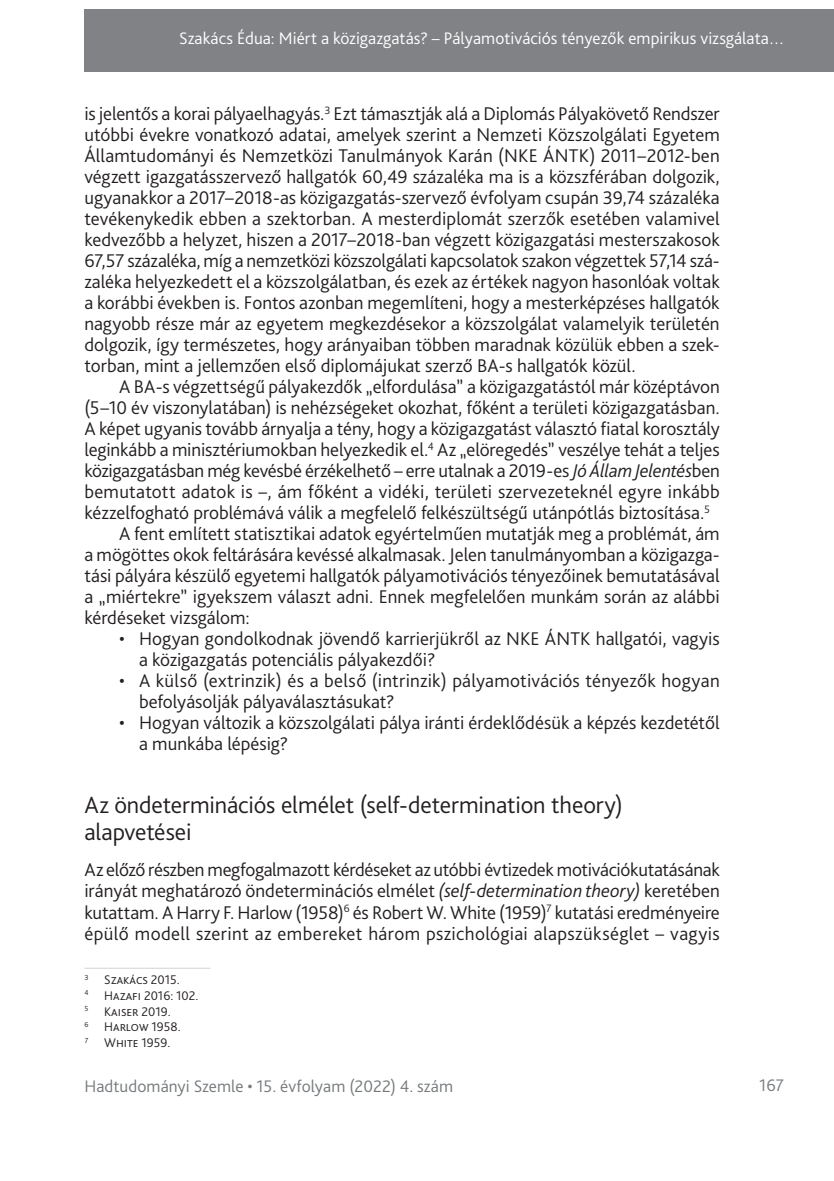
<style>
.page{position:relative;width:834px;height:1181px;background:#fff}
.page>*{position:absolute;margin:0;border:0;box-sizing:border-box;transform-origin:0 0}
._1_1_1__Head{font:300 24.5px/26.2px "Bliss Pro";color:#231f20}
._2__Body_1st_paragra{font:300 19.25px/21px "Bliss Pro";letter-spacing:.01em;color:#231f20}
._1__Body{font:300 19.25px/21px "Bliss Pro";letter-spacing:.01em;color:#231f20;text-align:justify}
.t1{font:300 17.5px "Bliss Pro";letter-spacing:.005em;color:#fff}
.t2{font:300 17.5px "Bliss Pro";letter-spacing:.005em;color:#767a7c}
.Lábjegyzet{font:300 13.12px "Bliss Pro";color:#231f20}
.s1{font-style:italic}
</style>
<div class="page">
<div style="left:84px;top:9px;width:749px;height:63px;background:#808285"></div>
<hr style="left:84px;top:968px;width:126px;height:1px;background:#d1d2d4">
<p class="t1" style="left:179px;top:27px;width:606px">Szakács Édua: Miért a közigazgatás? – Pályamotivációs tényezők empirikus vizsgálata…</p>
<p class="_2__Body_1st_paragra" style="left:84px;top:103px;width:637px;text-align:justify">is jelentős a korai pályaelhagyás.<sup>3</sup> Ezt támasztják alá a Diplomás Pályakövető Rendszer utóbbi évekre vonatkozó adatai, amelyek szerint a Nemzeti Közszolgálati Egyetem Államtudományi és Nemzetközi Tanulmányok Karán (NKE ÁNTK) 2011–2012-ben végzett igazgatásszervező hallgatók 60,49 százaléka ma is a közszférában dolgozik, ugyanakkor a -2017–2018-as közigazgatás-szervező évfolyam csupán 39,74 százaléka tevékenykedik ebben a szektorban. A mesterdiplomát szerzők esetében valamivel kedvezőbb a helyzet, hiszen a -2017–2018-ban végzett közigazgatási mesterszakosok 67,57 százaléka, míg a nemzetközi közszolgálati kapcsolatok szakon végzettek 57,14 szá&shy;zaléka helyezkedett el a közszolgálatban, és ezek az értékek nagyon hasonlóak voltak a korábbi években is. Fontos azonban megemlíteni, hogy a mesterképzéses hallgatók nagyobb része már az egyetem megkezdésekor a közszolgálat valamelyik területén dolgozik, így természetes, hogy arányaiban többen maradnak közülük ebben a szek&shy;torban, mint a jellemzően első diplomájukat szerző BA-s hallgatók közül.</p>
<p class="_1__Body" style="left:84px;top:376px;width:637px;text-indent:35px">A BA-s végzettségű pályakezdők „elfordulása” a közigazgatástól már középtávon (5–10 év viszonylatában) is nehézségeket okozhat, főként a területi közigazgatásban.<br>A képet ugyanis tovább árnyalja a tény, hogy a közigazgatást választó fiatal korosztály leginkább a minisztériumokban helyezkedik el.<sup>4</sup> Az „elöregedés” veszélye tehát a teljes közigazgatásban még kevésbé érzékelhető – erre utalnak a -2019-es<span class="s1">Jó Állam Jelentés</span>ben bemutatott adatok is –, ám főként a vidéki, területi szervezeteknél egyre inkább kézzelfogható problémává válik a megfelelő felkészültségű utánpótlás biztosítása.<sup>5</sup></p>
<p class="_1__Body" style="left:84px;top:523px;width:636px;text-indent:35px">A fent említett statisztikai adatok egyértelműen mutatják meg a problémát, ám a mögöttes okok feltárására kevéssé alkalmasak. Jelen tanulmányomban a közigazga&shy;tási pályára készülő egyetemi hallgatók pályamotivációs tényezőinek bemutatásával a „miértekre” igyekszem választ adni. Ennek megfelelően munkám során az alábbi kérdéseket vizsgálom:</p>
<p class="_2__Body_1st_paragra" style="left:139px;top:628px;width:582px;text-indent:-20px">• Hogyan gondolkodnak jövendő karrierjükről az NKE ÁNTK hallgatói, vagyis a közigazgatás potenciális pályakezdői?</p>
<p class="_2__Body_1st_paragra" style="left:139px;top:670px;width:582px;text-indent:-20px">• A külső (extrinzik) és a belső (intrinzik) pályamotivációs tényezők hogyan befolyásolják pályaválasztásukat?</p>
<p class="_2__Body_1st_paragra" style="left:139px;top:712px;width:582px;text-indent:-20px">• Hogyan változik a közszolgálati pálya iránti érdeklődésük a képzés kezdetétől a munkába lépésig?</p>
<p class="_1_1_1__Head" style="left:84px;top:791px;width:540px">Az öndeterminációs elmélet (self-determination theory) alapvetései</p>
<p class="_2__Body_1st_paragra" style="left:84px;top:859px;width:636px;text-align:justify">Az előző részben megfogalmazott kérdéseket az utóbbi évtizedek motivációkutatásának irányát meghatározó öndeterminációs elmélet <span class="s1">(self-determination theory)</span> keretében kutattam. A Harry F. Harlow (1958)<sup>6</sup> és Robert W. White (1959)<sup>7</sup> kutatási eredményeire épülő modell szerint az embereket három pszichológiai alapszükséglet – vagyis</p>
<p class="Lábjegyzet" style="left:84px;top:971px;width:97px"><sup>3</sup> Szakács 2015.</p>
<p class="Lábjegyzet" style="left:84px;top:987px;width:115px"><sup>4</sup> Hazafi 2016: 102.</p>
<p class="Lábjegyzet" style="left:84px;top:1003px;width:88px"><sup>5</sup> Kaiser 2019.</p>
<p class="Lábjegyzet" style="left:84px;top:1018px;width:98px"><sup>6</sup> Harlow 1958.</p>
<p class="Lábjegyzet" style="left:84px;top:1034px;width:87px"><sup>7</sup> White 1959.</p>
<p class="t2" style="left:84px;top:1075px;width:370px">Hadtudományi Szemle • 15. évfolyam (2022) 4. szám</p>
<p class="t2" style="left:759px;top:1074px;width:26px">167</p>
</div>
